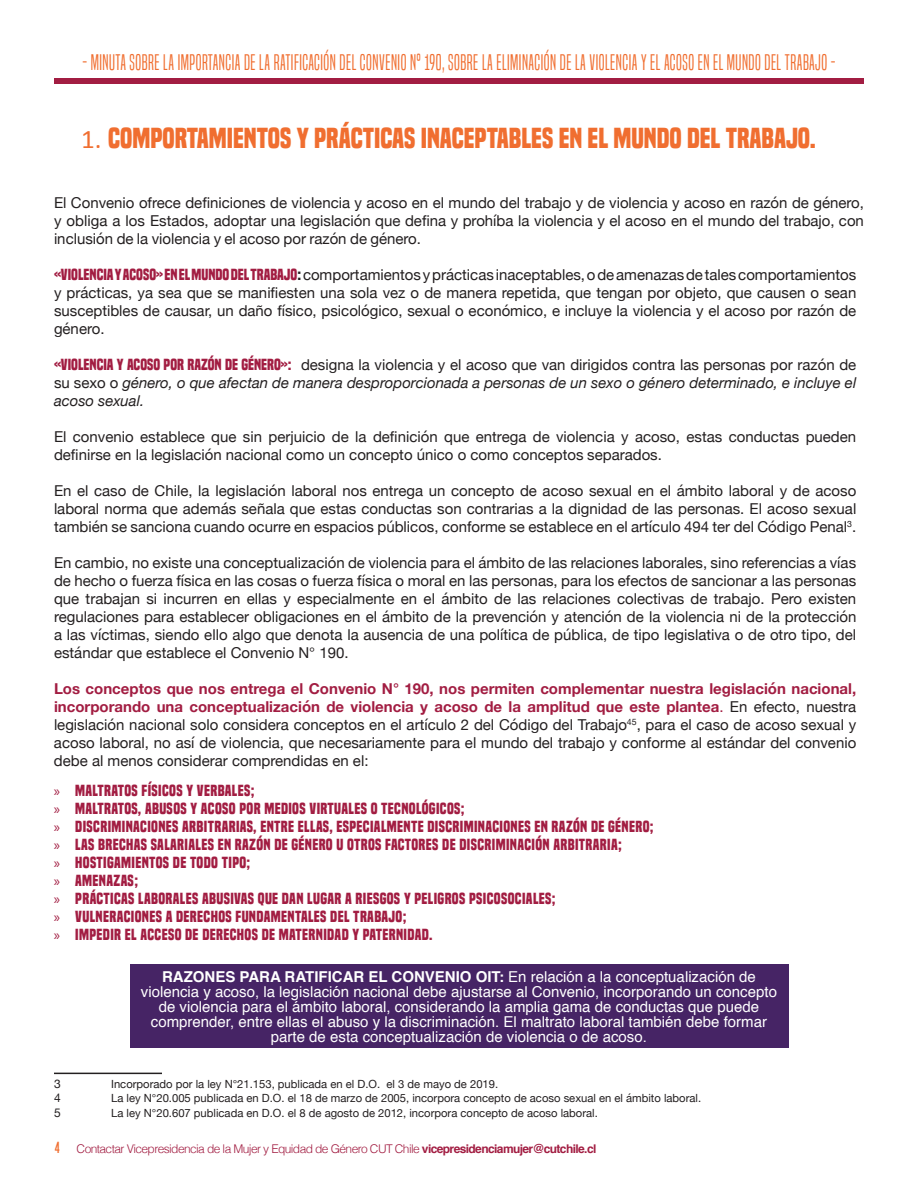
<style>
.page{position:relative;width:918px;height:1188px;background:#fff}
.page>*{position:absolute;margin:0;border:0;box-sizing:border-box;transform-origin:0 0}
.t1{font:700 27px "Built Titling Rg";color:#f06e30}
.t2{font:21px "Built Titling Lt";letter-spacing:.025em;color:#f06e30}
.t3{font:15px/18px "Helvetica Neue";color:#231f20;text-align:justify}
.t4{font:700 15px/18px "Built Titling Rg";letter-spacing:.025em;color:#a21d42}
.t5{font:15px/15px "Helvetica";color:#fff;text-align:center}
.t6{font:italic 15px/18px "Helvetica Neue";color:#231f20;text-align:justify}
.t7{font:15px "Built Titling Rg";color:#f06e30}
.t8{font:300 12px "Helvetica";letter-spacing:-.05em;color:#a21d42}
.t9{font:12px "Helvetica Neue";color:#231f20}
.t10{font:11.25px "Helvetica Neue";color:#231f20}
.s1{font-family:"Calibri";font-weight:400}
.s2{font-family:"Built Titling Rg";font-weight:700;color:#a21d42}
.s3{font-family:"Built Titling Rg";font-weight:700}
.s4{font-family:"Built Titling Rg";font-weight:700;font-style:normal;color:#a21d42}
.s5{font-style:normal}
.s6{font-weight:700;color:#a21d42}
.s7{color:#a21d42}
.s8{font-family:"Myriad Pro";font-weight:400}
.s9{font-weight:700}
</style>
<div class="page">
<div style="left:54px;top:78px;width:810px;height:6px;background:#a21d42"></div>
<div style="left:130px;top:964px;width:658px;height:84px;background:#462465"></div>
<hr style="left:54px;top:1073px;width:108px;height:1px;background:#231f20">
<h2 class="t2" style="left:82px;top:50px;width:755px">- MINUTA SOBRE LA IMPORTANCIA DE LA RATIFICACIÓN DEL CONVENIO N° 190, SOBRE LA ELIMINACIÓN DE LA VIOLENCIA Y EL ACOSO EN EL MUNDO DEL TRABAJO -</h2>
<h1 class="t1" style="left:81px;top:122px;width:736px"><span class="s1">1.</span> COMPORTAMIENTOS Y PRÁCTICAS INACEPTABLES EN EL MUNDO DEL TRABAJO.</h1>
<p class="t3" style="left:54px;top:195px;width:812px">El Convenio ofrece definiciones de violencia y acoso en el mundo del trabajo y de violencia y acoso en razón de género, y obliga a los Estados, adoptar una legislación que defina y prohíba la violencia y el acoso en el mundo del trabajo, con inclusión de la violencia y el acoso por razón de género.</p>
<p class="t3" style="left:54px;top:266px;width:804px"><span class="s2">«VIOLENCIA Y ACOSO» EN EL MUNDO DEL TRABAJO</span><span class="s3">:</span> comportamientos y prácticas inaceptables, o de amenazas de tales comportamientos y prácticas, ya sea que se manifiesten una sola vez o de manera repetida, que tengan por objeto, que causen o sean susceptibles de causar, un daño físico, psicológico, sexual o económico, e incluye la violencia y el acoso por razón de género.</p>
<p class="t6" style="left:54px;top:356px;width:804px"><span class="s4">«VIOLENCIA Y ACOSO POR RAZÓN DE GÉNERO»:</span> <span class="s5">designa la violencia y el acoso que van dirigidos contra las personas por razón de su sexo o</span> género, o que afectan de manera desproporcionada a personas de un sexo o género determinado, e incluye el acoso sexual.</p>
<p class="t3" style="left:54px;top:428px;width:804px">El convenio establece que sin perjuicio de la definición que entrega de violencia y acoso, estas conductas pueden definirse en la legislación nacional como un concepto único o como conceptos separados.</p>
<p class="t3" style="left:54px;top:483px;width:804px">En el caso de Chile, la legislación laboral nos entrega un concepto de acoso sexual en el ámbito laboral y de acoso laboral norma que además señala que estas conductas son contrarias a la dignidad de las personas. El acoso sexual también se sanciona cuando ocurre en espacios públicos, conforme se establece en el artículo 494 ter del Código Penal<sup>3</sup>.</p>
<p class="t3" style="left:54px;top:555px;width:804px">En cambio, no existe una conceptualización de violencia para el ámbito de las relaciones laborales, sino referencias a vías de hecho o fuerza física en las cosas o fuerza física o moral en las personas, para los efectos de sancionar a las personas que trabajan si incurren en ellas y especialmente en el ámbito de las relaciones colectivas de trabajo. Pero existen regulaciones para establecer obligaciones en el ámbito de la prevención y atención de la violencia ni de la protección a las víctimas, siendo ello algo que denota la ausencia de una política de pública, de tipo legislativa o de otro tipo, del estándar que establece el Convenio N° 190.</p>
<p class="t3" style="left:54px;top:681px;width:804px"><span class="s6">Los conceptos que nos entrega el Convenio N° 190, nos permiten complementar nuestra legislación nacional, incorporando una conceptualización de violencia y acoso de la amplitud que este plantea</span><span class="s7">.</span> En efecto, nuestra legislación nacional solo considera conceptos en el artículo 2 del Código del Trabajo<sup>45</sup>, para el caso de acoso sexual y acoso laboral, no así de violencia, que necesariamente para el mundo del trabajo y conforme al estándar del convenio debe al menos considerar comprendidas en el:</p>
<p class="t4" style="left:54px;top:782px;width:601px"><span class="s8">»</span> MALTRATOS FÍSICOS Y VERBALES;<br><span class="s8">»</span> MALTRATOS, ABUSOS Y ACOSO POR MEDIOS VIRTUALES O TECNOLÓGICOS;<br><span class="s8">»</span> DISCRIMINACIONES ARBITRARIAS, ENTRE ELLAS, ESPECIALMENTE DISCRIMINACIONES EN RAZÓN DE GÉNERO; <span class="s8">»</span> LAS BRECHAS SALARIALES EN RAZÓN DE GÉNERO U OTROS FACTORES DE DISCRIMINACIÓN ARBITRARIA;<br><span class="s8">»</span> HOSTIGAMIENTOS DE TODO TIPO;<br><span class="s8">»</span> AMENAZAS;<br><span class="s8">»</span> PRÁCTICAS LABORALES ABUSIVAS QUE DAN LUGAR A RIESGOS Y PELIGROS PSICOSOCIALES;<br><span class="s8">»</span> VULNERACIONES A DERECHOS FUNDAMENTALES DEL TRABAJO;<br><span class="s8">»</span> IMPEDIR EL ACCESO DE DERECHOS DE MATERNIDAD Y PATERNIDAD.</p>
<p class="t5" style="left:141px;top:969px;width:638px"><span class="s9">RAZONES PARA RATIFICAR EL CONVENIO OIT:</span> En relación a la conceptualización de violencia y acoso, la legislación nacional debe ajustarse al Convenio, incorporando un concepto de violencia para el ámbito laboral, considerando la amplia gama de conductas que puede comprender, entre ellas el abuso y la discriminación. El maltrato laboral también debe formar parte de esta conceptualización de violencia o de acoso.</p>
<p class="t9" style="left:54px;top:1075px;width:8px">3</p>
<p class="t10" style="left:111px;top:1076px;width:389px">Incorporado por la ley N°21.153, publicada en el D.O. el 3 de mayo de 2019.</p>
<p class="t9" style="left:54px;top:1089px;width:8px">4</p>
<p class="t10" style="left:111px;top:1090px;width:592px">La ley N°20.005 publicada en D.O. el 18 de marzo de 2005, incorpora concepto de acoso sexual en el ámbito laboral.</p>
<p class="t9" style="left:54px;top:1104px;width:8px">5</p>
<p class="t10" style="left:111px;top:1104px;width:488px">La ley N°20.607 publicada en D.O. el 8 de agosto de 2012, incorpora concepto de acoso laboral.</p>
<p class="t7" style="left:55px;top:1138px;width:7px">4</p>
<p class="t8" style="left:77px;top:1138px;width:521px">Contactar Vicepresidencia de la Mujer y Equidad de Género CUT Chile <span class="s9">vicepresidenciamujer@cutchile.cl</span></p>
</div>
